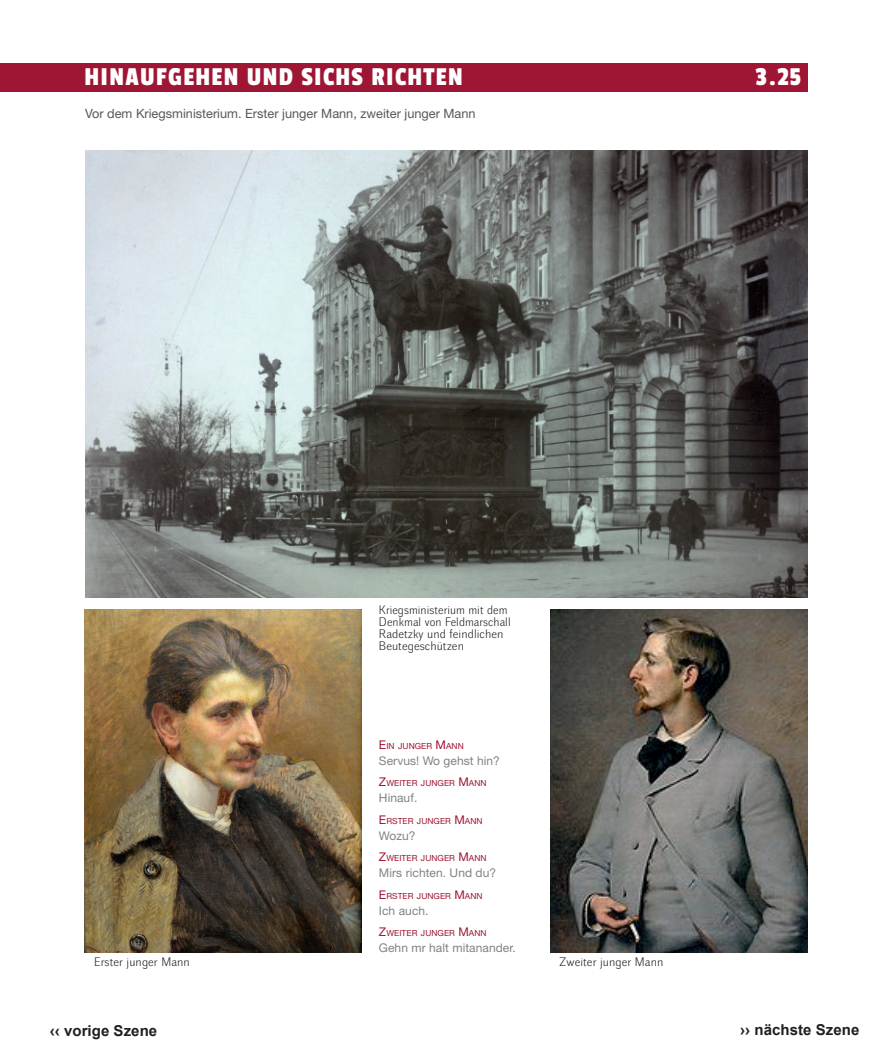
<style>
.page{position:relative;width:893px;height:1063px;background:#fff}
.page>*{position:absolute;margin:0;border:0;box-sizing:border-box;transform-origin:0 0}
.t1{font:27px "Passion One";letter-spacing:.05em;color:#fff}
.t2{font:700 15px "Arial";letter-spacing:.005em;color:#221e1f}
.t3{font:12.75px "Helvetica Neue";color:#57585a}
.t4{font:12px/12px "Walbaum Grotesk 32 Pro";letter-spacing:.005em;color:#231f20}
.t5{font:12px "Helvetica Neue";letter-spacing:.005em;color:#808285}
.t6{font:8.4px "Helvetica Neue";letter-spacing:.005em;color:#9e1633}
.s1{font-size:12px}
</style>
<div class="page">
<div style="left:0;top:63px;width:808px;height:28px;background:#9e1633"></div>
<img style="left:551px;top:609px;width:257px;height:344px">
<img style="left:86px;top:150px;width:722px;height:448px">
<img style="left:85px;top:609px;width:276px;height:344px">
<h1 class="t1" style="left:85px;top:63px;width:380px">HINAUFGEHEN UND SICHS RICHTEN</h1>
<h1 class="t1" style="left:755px;top:63px;width:47px">3.25</h1>
<p class="t3" style="left:85px;top:106px;width:392px">Vor dem Kriegsministerium. Erster junger Mann, zweiter junger Mann</p>
<p class="t4" style="left:379px;top:604px;width:133px">Kriegsministerium mit dem<br>Denkmal von Feldmarschall<br>Radetzky und feindlichen<br>Beutegeschützen</p>
<p class="t6" style="left:379px;top:741px;width:86px"><span class="s1">E</span>IN JUNGER <span class="s1">M</span>ANN</p>
<p class="t5" style="left:379px;top:753px;width:122px">Servus! Wo gehst hin?</p>
<p class="t6" style="left:379px;top:778px;width:109px"><span class="s1">Z</span>WEITER JUNGER <span class="s1">M</span>ANN</p>
<p class="t5" style="left:379px;top:791px;width:40px">Hinauf.</p>
<p class="t6" style="left:379px;top:816px;width:105px"><span class="s1">E</span>RSTER JUNGER <span class="s1">M</span>ANN</p>
<p class="t5" style="left:379px;top:828px;width:38px">Wozu?</p>
<p class="t6" style="left:379px;top:853px;width:109px"><span class="s1">Z</span>WEITER JUNGER <span class="s1">M</span>ANN</p>
<p class="t5" style="left:379px;top:866px;width:119px">Mirs richten. Und du?</p>
<p class="t6" style="left:379px;top:891px;width:105px"><span class="s1">E</span>RSTER JUNGER <span class="s1">M</span>ANN</p>
<p class="t5" style="left:379px;top:903px;width:51px">Ich auch.</p>
<p class="t6" style="left:379px;top:928px;width:109px"><span class="s1">Z</span>WEITER JUNGER <span class="s1">M</span>ANN</p>
<p class="t5" style="left:379px;top:941px;width:138px">Gehn mr halt mitanander.</p>
<p class="t4" style="left:94px;top:957px;width:97px">Erster junger Mann</p>
<p class="t4" style="left:559px;top:957px;width:106px">Zweiter junger Mann</p>
<p class="t2" style="left:50px;top:1020px;width:109px">‹‹ vorige Szene</p>
<p class="t2" style="left:740px;top:1020px;width:121px">›› nächste Szene</p>
</div>
